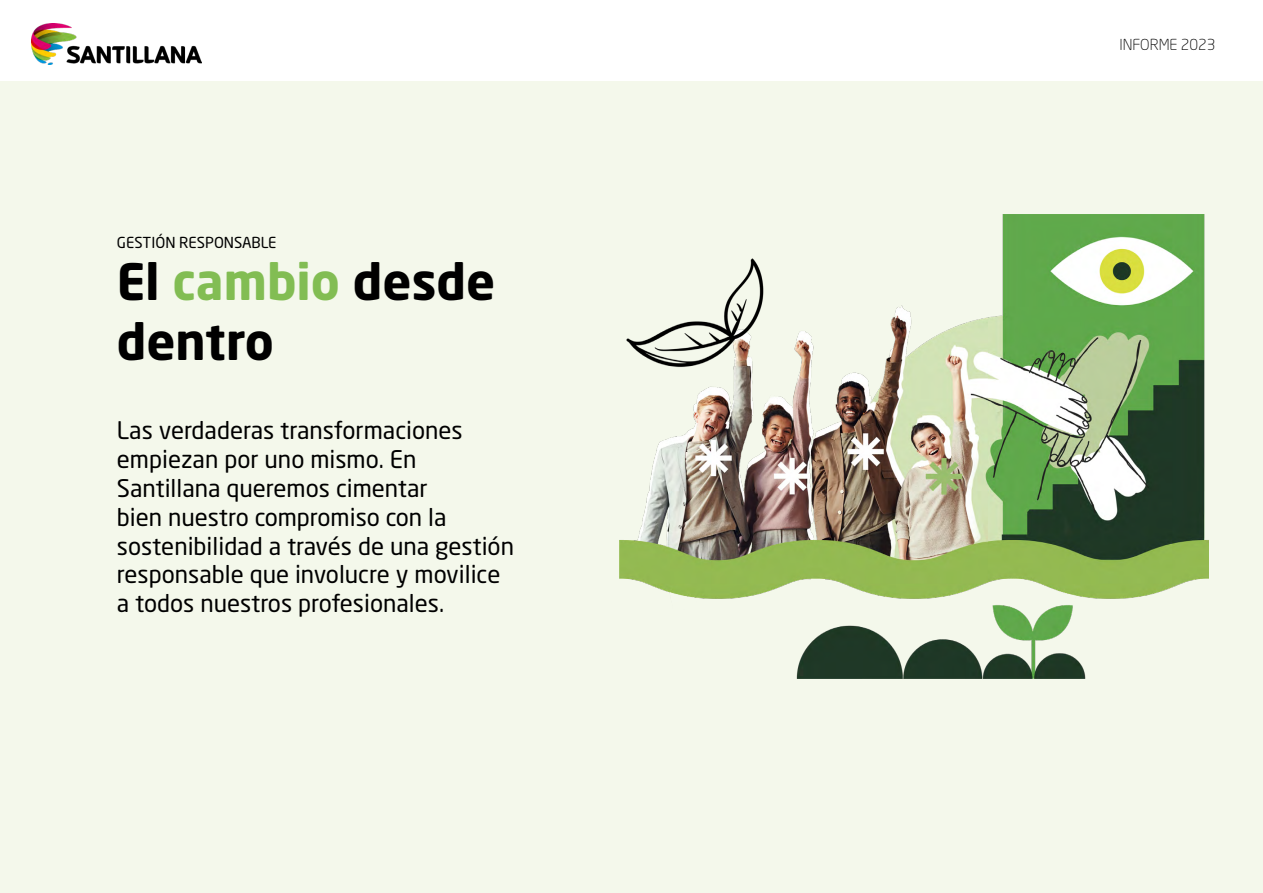
<style>
.page{position:relative;width:1263px;height:893px;background:#fff}
.page>*{position:absolute;margin:0;border:0;box-sizing:border-box;transform-origin:0 0}
.Titular_menu_bloque{font:700 49.5px/59.4px "Neo Sans Pro";color:#000}
.Regular_10{font:24px/28.8px "Neo Sans Pro";color:#000}
.Regular_10-2{font:15px "Neo Sans Pro";color:#000}
.t1{font:300 15px "Neo Sans Pro";color:#000}
.s1{color:#82bd53}
</style>
<div class="page">
<img style="left:32px;top:24px;width:170px;height:40px">
<div style="left:0;top:82px;width:1263px;height:811px;background:#f4f8eb"></div>
<img style="left:619px;top:215px;width:590px;height:463px">
<p class="Regular_10-2" style="left:117px;top:233px;width:161px">GESTIÓN RESPONSABLE</p>
<p class="Titular_menu_bloque" style="left:117px;top:251px;width:380px">El <span class="s1">cambio</span> desde dentro</p>
<p class="Regular_10" style="left:117px;top:416px;width:399px">Las verdaderas transformaciones empiezan por uno mismo. En Santillana queremos cimentar<br>bien nuestro compromiso con la sostenibilidad a través de una gestión responsable que involucre y movilice a todos nuestros profesionales.</p>
<p class="t1" style="left:1119px;top:36px;width:98px">INFORME 2023</p>
</div>
